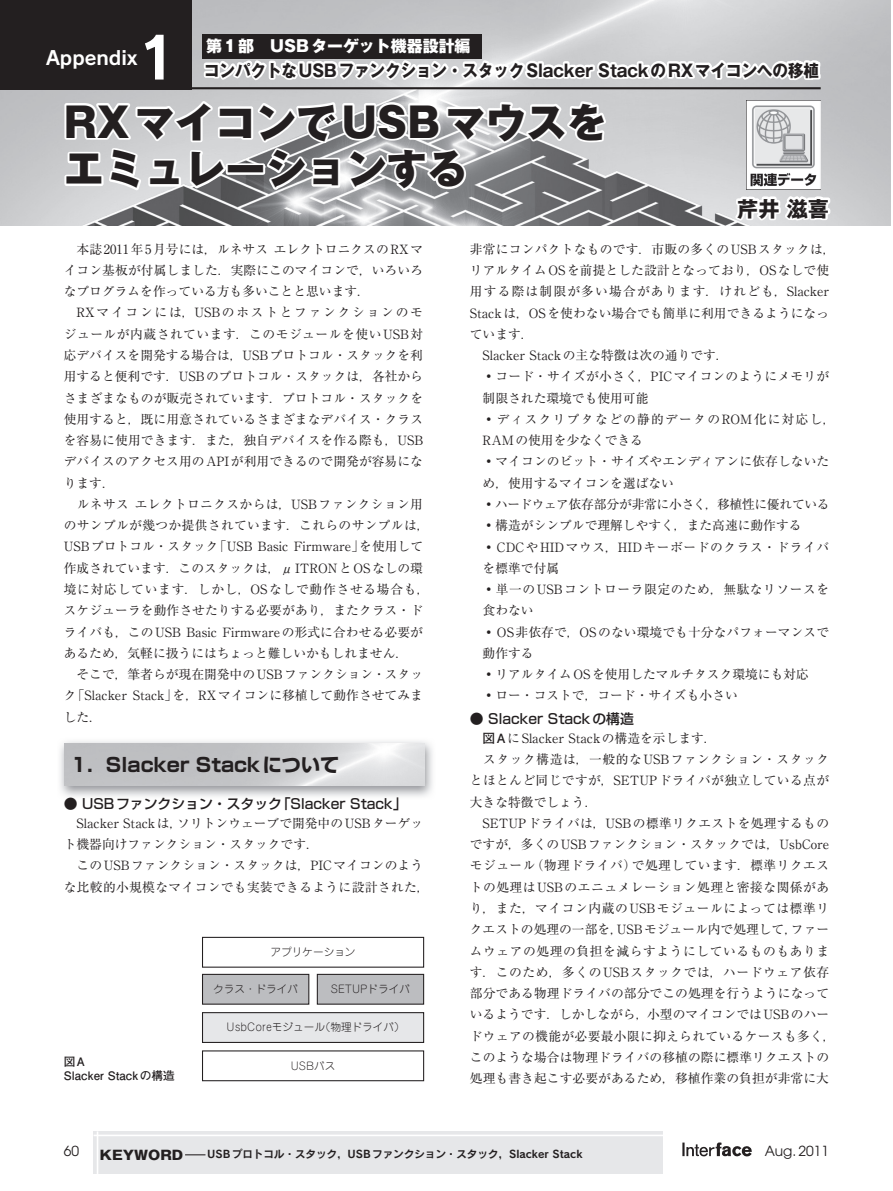
<style>
.page{position:relative;width:893px;height:1191px;background:#fff}
.page>*{position:absolute;margin:0;border:0;box-sizing:border-box;transform-origin:0 0}
.t1{font:57.45px "Rodin Pro B";color:#fff}
.t2{font:800 40.35px/46.8px "Gothic MB101 Pro";color:#231f20}
.t3{font:700 21.3px "Gothic MB101 Pro";color:#231f20}
.t4{font:700 19.2px "Shin Go Pro";color:#231f20}
.t5{font:19.2px "Rodin Pro B";color:#fff}
.t6{font:700 16.95px "Gothic MB101 Pro";color:#231f20;scale:.91 1}
.t7{font:800 15.9px "Gothic MB101 Pro";color:#fff}
.t8{font:500 13.8px "Shin Go Pro";color:#231f20}
.t9{font:13.8px "Avant Garde";color:#231f20}
.t10{font:12.75px/21.3px "Ryumin Pro";letter-spacing:.005em;color:#231f20}
.t11{font:12.75px/21.3px "Ryumin Pro";letter-spacing:.025em;color:#231f20}
.t12{font:12.75px/21.3px "Ryumin Pro";letter-spacing:.045em;color:#231f20}
.t13{font:12.75px/21.3px "Ryumin Pro";letter-spacing:.1em;color:#231f20}
.t14{font:12.75px "Ryumin Pro";letter-spacing:-.025em;color:#231f20}
.t15{font:800 12.75px "Gothic MB101 Pro";color:#231f20;scale:1.1 1}
.t16{font:700 11.7px/13.8px "Futo Go B101 Pro";color:#231f20}
.t17{font:10.65px "Jun 101 Pro Light 90 pv RKSJ H";color:#231f20}
.t18{font:10.5px "Rodin Pro B";color:#231f20}
.s1{font-family:"Futo Go B101 Pro";font-weight:700}
</style>
<div class="page">
<svg style="left:682px;top:1142px;width:70px;height:14px"></svg>
<img style="left:60px;top:741px;width:373px;height:56px">
<img style="left:65px;top:743px;width:359px;height:43px">
<div style="left:94px;top:1131px;width:569px;height:43px;background:#e6e7e9"></div>
<hr style="left:97px;top:1131px;width:1px;height:43px;background:#fff">
<hr style="left:94px;top:1134px;width:569px;height:2px;background:#fff">
<svg style="left:185px;top:1154px;width:20px;height:1px"></svg>
<div style="left:202px;top:936px;width:222px;height:31px;background:#fff;border:1px solid #231f20"></div>
<div style="left:202px;top:1012px;width:222px;height:31px;background:#e6e7e9;border:1px solid #231f20"></div>
<div style="left:202px;top:1050px;width:222px;height:31px;background:#fff;border:1px solid #231f20"></div>
<div style="left:317px;top:973px;width:107px;height:31px;background:#bcbdc0;border:1px solid #231f20"></div>
<div style="left:202px;top:973px;width:107px;height:31px;background:#bcbdc0;border:1px solid #231f20"></div>
<img style="left:0;top:0;width:891px;height:225px">
<div style="left:0;top:0;width:191px;height:89px;background:#231f20"></div>
<svg style="left:729px;top:187px;width:103px;height:39px"></svg>
<svg style="left:62px;top:97px;width:547px;height:98px"></svg>
<svg style="left:202px;top:49px;width:621px;height:42px"></svg>
<hr style="left:0;top:87px;width:821px;height:2px;background:#231f20">
<img style="left:746px;top:100px;width:75px;height:89px">
<div style="left:202px;top:34px;width:279px;height:24px;background:#231f20"></div>
<h1 class="t1" style="left:137px;top:19px;width:41px">1</h1>
<p class="t7" style="left:206px;top:33px;width:266px">第1部　USBターゲット機器設計編</p>
<h3 class="t5" style="left:46px;top:45px;width:93px">Appendix</h3>
<h3 class="t6" style="left:204px;top:56px;width:677px">コンパクトなUSBファンクション・スタックSlacker StackのRXマイコンへの移植</h3>
<h2 class="t2" style="left:64px;top:94px;width:545px">RXマイコンでUSBマウスをエミュレーションする</h2>
<h3 class="t3" style="left:737px;top:191px;width:94px">芹井 滋喜</h3>
<p class="t10" style="left:64px;top:237px;width:367px">　本誌2011年5月号には，ルネサス エレクトロニクスのRXマイコン基板が付属しました．実際にこのマイコンで，いろいろなプログラムを作っている方も多いことと思います．<br>　RXマイコンには，USBのホストとファンクションのモジュールが内蔵されています．このモジュールを使いUSB対応デバイスを開発する場合は，USBプロトコル・スタックを利用すると便利です．USBのプロトコル・スタックは，各社からさまざまなものが販売されています．プロトコル・スタックを使用すると，既に用意されているさまざまなデバイス・クラスを容易に使用できます．また，独自デバイスを作る際も，USBデバイスのアクセス用のAPIが利用できるので開発が容易になります．<br>　ルネサス エレクトロニクスからは，USBファンクション用のサンプルが幾つか提供されています．これらのサンプルは，<br>USBプロトコル・スタック「USB Basic Firmware」を使用して作成されています．このスタックは，μITRONとOSなしの環境に対応しています．しかし，OSなしで動作させる場合も，スケジューラを動作させたりする必要があり，またクラス・ドライバも，このUSB Basic Firmwareの形式に合わせる必要があるため，気軽に扱うにはちょっと難しいかもしれません．<br>　そこで，筆者らが現在開発中のUSBファンクション・スタック「Slacker Stack」を，RXマイコンに移植して動作させてみました．</p>
<h3 class="t4" style="left:71px;top:749px;width:270px">1．Slacker Stackについて</h3>
<p class="t8" style="left:64px;top:792px;width:345px">● USBファンクション・スタック「Slacker Stack」</p>
<p class="t10" style="left:64px;top:811px;width:367px">　Slacker Stackは，ソリトンウェーブで開発中のUSBターゲット機器向けファンクション・スタックです．<br>　このUSBファンクション・スタックは，PICマイコンのような比較的小規模なマイコンでも実装できるように設計された，</p>
<p class="t17" style="left:271px;top:943px;width:87px">アプリケーション</p>
<p class="t16" style="left:64px;top:1053px;width:113px">図A　<br>Slacker Stackの構造</p>
<p class="t17" style="left:213px;top:980px;width:87px">クラス・ドライバ</p>
<p class="t17" style="left:331px;top:980px;width:81px">SETUPドライバ</p>
<p class="t17" style="left:227px;top:1018px;width:180px">UsbCoreモジュール（物理ドライバ）</p>
<p class="t17" style="left:291px;top:1057px;width:46px">USBバス</p>
<p class="t10" style="left:470px;top:237px;width:367px">非常にコンパクトなものです．市販の多くのUSBスタックは，リアルタイムOSを前提とした設計となっており，OSなしで使用する際は制限が多い場合があります．けれども，Slacker<br>Stackは，OSを使わない場合でも簡単に利用できるようになっています．<br>　Slacker Stackの主な特徴は次の通りです．</p>
<p class="t10" style="left:483px;top:365px;width:348px">•コード・サイズが小さく，PICマイコンのようにメモリが制限された環境でも使用可能</p>
<p class="t13" style="left:483px;top:407px;width:354px">•ディスクリプタなどの静的データのROM化に対応し，<br>RAMの使用を少なくできる</p>
<p class="t10" style="left:483px;top:450px;width:348px">•マイコンのビット・サイズやエンディアンに依存しないため，使用するマイコンを選ばない</p>
<p class="t14" style="left:483px;top:494px;width:348px">•ハードウェア依存部分が非常に小さく，移植性に優れている</p>
<p class="t10" style="left:483px;top:514px;width:320px">•構造がシンプルで理解しやすく，また高速に動作する</p>
<p class="t12" style="left:483px;top:535px;width:348px">•CDCやHIDマウス，HIDキーボードのクラス・ドライバを標準で付属</p>
<p class="t12" style="left:483px;top:578px;width:348px">•単一のUSBコントローラ限定のため，無駄なリソースを食わない</p>
<p class="t10" style="left:483px;top:620px;width:348px">•OS非依存で，OSのない環境でも十分なパフォーマンスで動作する</p>
<p class="t10" style="left:483px;top:663px;width:328px">•リアルタイムOSを使用したマルチタスク環境にも対応</p>
<p class="t10" style="left:483px;top:684px;width:257px">•ロー・コストで，コード・サイズも小さい</p>
<p class="t8" style="left:470px;top:707px;width:165px">● Slacker Stackの構造</p>
<p class="t11" style="left:470px;top:726px;width:367px;text-indent:13px"><span class="s1">図A</span>にSlacker Stackの構造を示します．<br>　スタック構造は，一般的なUSBファンクション・スタックとほとんど同じですが，SETUPドライバが独立している点が大きな特徴でしょう．<br>　SETUPドライバは，USBの標準リクエストを処理するものですが，多くのUSBファンクション・スタックでは，UsbCoreモジュール（物理ドライバ）で処理しています．標準リクエストの処理はUSBのエニュメレーション処理と密接な関係があり，また，マイコン内蔵のUSBモジュールによっては標準リクエストの処理の一部を，USBモジュール内で処理して，ファームウェアの処理の負担を減らすようにしているものもあります．このため，多くのUSBスタックでは，ハードウェア依存部分である物理ドライバの部分でこの処理を行うようになっているようです．しかしながら，小型のマイコンではUSBのハードウェアの機能が必要最小限に抑えられているケースも多く，このような場合は物理ドライバの移植の際に標準リクエストの処理も書き起こす必要があるため，移植作業の負担が非常に大</p>
<p class="t9" style="left:64px;top:1143px;width:17px">60</p>
<p class="t9" style="left:765px;top:1143px;width:66px">Aug. 2011</p>
<p class="t15" style="left:100px;top:1144px;width:77px">KEYWORD</p>
<p class="t18" style="left:207px;top:1147px;width:377px">USBプロトコル・スタック，USBファンクション・スタック，Slacker Stack</p>
</div>
